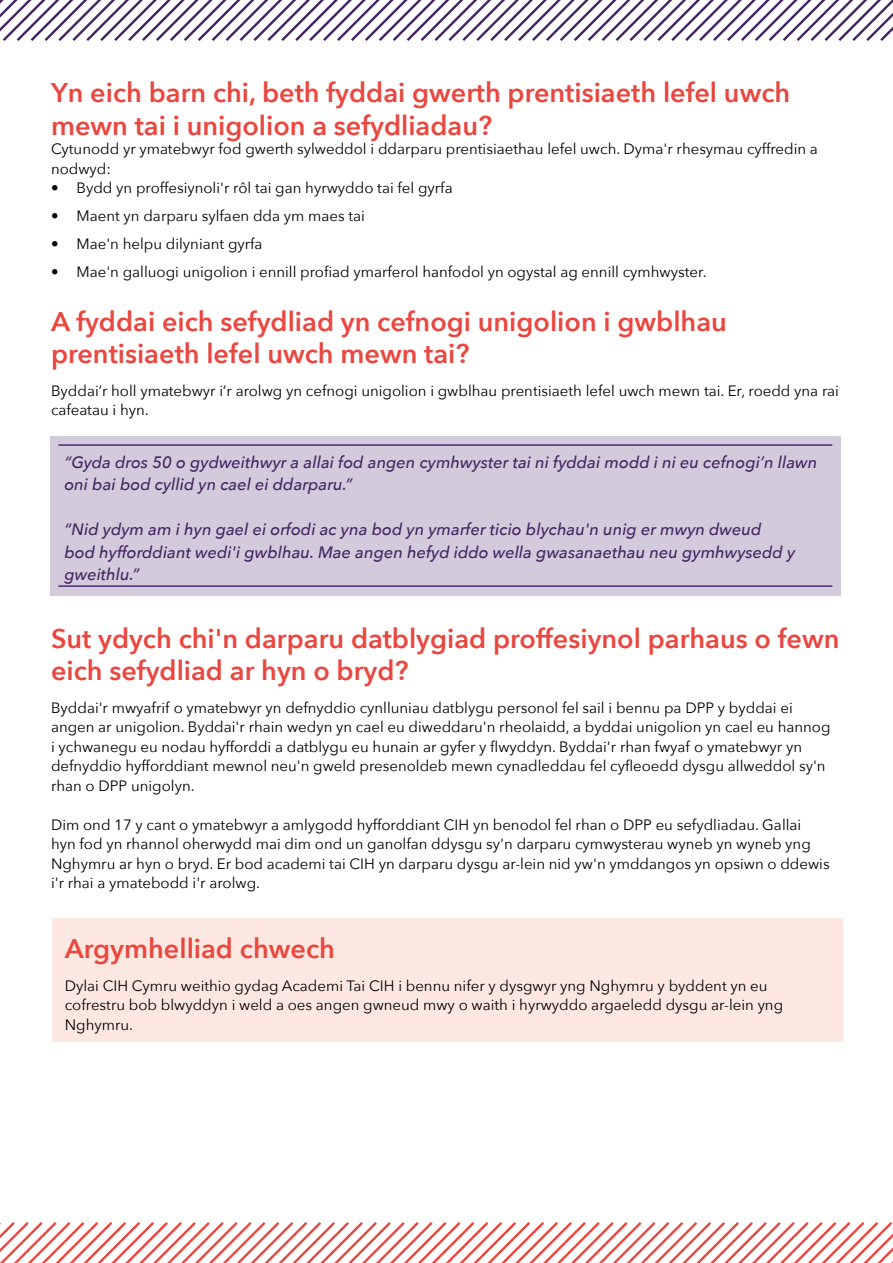
<style>
.page{position:relative;width:893px;height:1263px;background:#fff}
.page>*{position:absolute;margin:0;border:0;box-sizing:border-box;transform-origin:0 0}
.t1{font:600 27px/32.4px "Avenir Next";color:#e9473f}
.t2{font:italic 500 16.5px/22.5px "Avenir Next";color:#442563}
.t3{font:15px/19.5px "Avenir Next";color:#000}
</style>
<div class="page">
<svg style="left:0;top:1222px;width:893px;height:41px"></svg>
<svg style="left:0;top:0;width:893px;height:41px"></svg>
<div style="left:52px;top:918px;width:791px;height:124px;background:#fde8e1"></div>
<div style="left:50px;top:436px;width:791px;height:159px;background:#d3cadc"></div>
<hr style="left:58px;top:444px;width:774px;height:2px;background:#4f2771">
<hr style="left:58px;top:585px;width:774px;height:2px;background:#4f2771">
<h1 class="t1" style="left:51px;top:76px;width:741px">Yn eich barn chi, beth fyddai gwerth prentisiaeth lefel uwch mewn tai i unigolion a sefydliadau?</h1>
<p class="t3" style="left:51px;top:139px;width:768px">Cytunodd yr ymatebwyr fod gwerth sylweddol i ddarparu prentisiaethau lefel uwch. Dyma'r rhesymau cyffredin a nodwyd:</p>
<p class="t3" style="left:51px;top:178px;width:403px">• Bydd yn proffesiynoli'r rôl tai gan hyrwyddo tai fel gyrfa</p>
<p class="t3" style="left:51px;top:206px;width:315px">• Maent yn darparu sylfaen dda ym maes tai</p>
<p class="t3" style="left:51px;top:234px;width:213px">• Mae'n helpu dilyniant gyrfa</p>
<p class="t3" style="left:51px;top:262px;width:657px">• Mae'n galluogi unigolion i ennill profiad ymarferol hanfodol yn ogystal ag ennill cymhwyster.</p>
<h1 class="t1" style="left:51px;top:305px;width:677px">A fyddai eich sefydliad yn cefnogi unigolion i gwblhau prentisiaeth lefel uwch mewn tai?</h1>
<p class="t3" style="left:51px;top:380px;width:789px">Byddai’r holl ymatebwyr i’r arolwg yn cefnogi unigolion i gwblhau prentisiaeth lefel uwch mewn tai. Er, roedd yna rai cafeatau i hyn.</p>
<p class="t2" style="left:64px;top:450px;width:754px">“Gyda dros 50 o gydweithwyr a allai fod angen cymhwyster tai ni fyddai modd i ni eu cefnogi’n llawn oni bai bod cyllid yn cael ei ddarparu.”</p>
<p class="t2" style="left:64px;top:517px;width:732px">“Nid ydym am i hyn gael ei orfodi ac yna bod yn ymarfer ticio blychau'n unig er mwyn dweud bod hyfforddiant wedi'i gwblhau. Mae angen hefyd iddo wella gwasanaethau neu gymhwysedd y gweithlu.”</p>
<h1 class="t1" style="left:51px;top:622px;width:790px">Sut ydych chi'n darparu datblygiad proffesiynol parhaus o fewn eich sefydliad ar hyn o bryd?</h1>
<p class="t3" style="left:51px;top:697px;width:781px">Byddai'r mwyafrif o ymatebwyr yn defnyddio cynlluniau datblygu personol fel sail i bennu pa DPP y byddai ei angen ar unigolion. Byddai'r rhain wedyn yn cael eu diweddaru'n rheolaidd, a byddai unigolion yn cael eu hannog i ychwanegu eu nodau hyfforddi a datblygu eu hunain ar gyfer y flwyddyn. Byddai'r rhan fwyaf o ymatebwyr yn defnyddio hyfforddiant mewnol neu'n gweld presenoldeb mewn cynadleddau fel cyfleoedd dysgu allweddol sy'n rhan o DPP unigolyn.</p>
<p class="t3" style="left:51px;top:814px;width:780px">Dim ond 17 y cant o ymatebwyr a amlygodd hyfforddiant CIH yn benodol fel rhan o DPP eu sefydliadau. Gallai hyn fod yn rhannol oherwydd mai dim ond un ganolfan ddysgu sy'n darparu cymwysterau wyneb yn wyneb yng Nghymru ar hyn o bryd. Er bod academi tai CIH yn darparu dysgu ar-lein nid yw'n ymddangos yn opsiwn o ddewis i'r rhai a ymatebodd i'r arolwg.</p>
<h1 class="t1" style="left:65px;top:932px;width:272px">Argymhelliad chwech</h1>
<p class="t3" style="left:65px;top:975px;width:720px">Dylai CIH Cymru weithio gydag Academi Tai CIH i bennu nifer y dysgwyr yng Nghymru y byddent yn eu cofrestru bob blwyddyn i weld a oes angen gwneud mwy o waith i hyrwyddo argaeledd dysgu ar-lein yng<br>Nghymru.</p>
</div>
